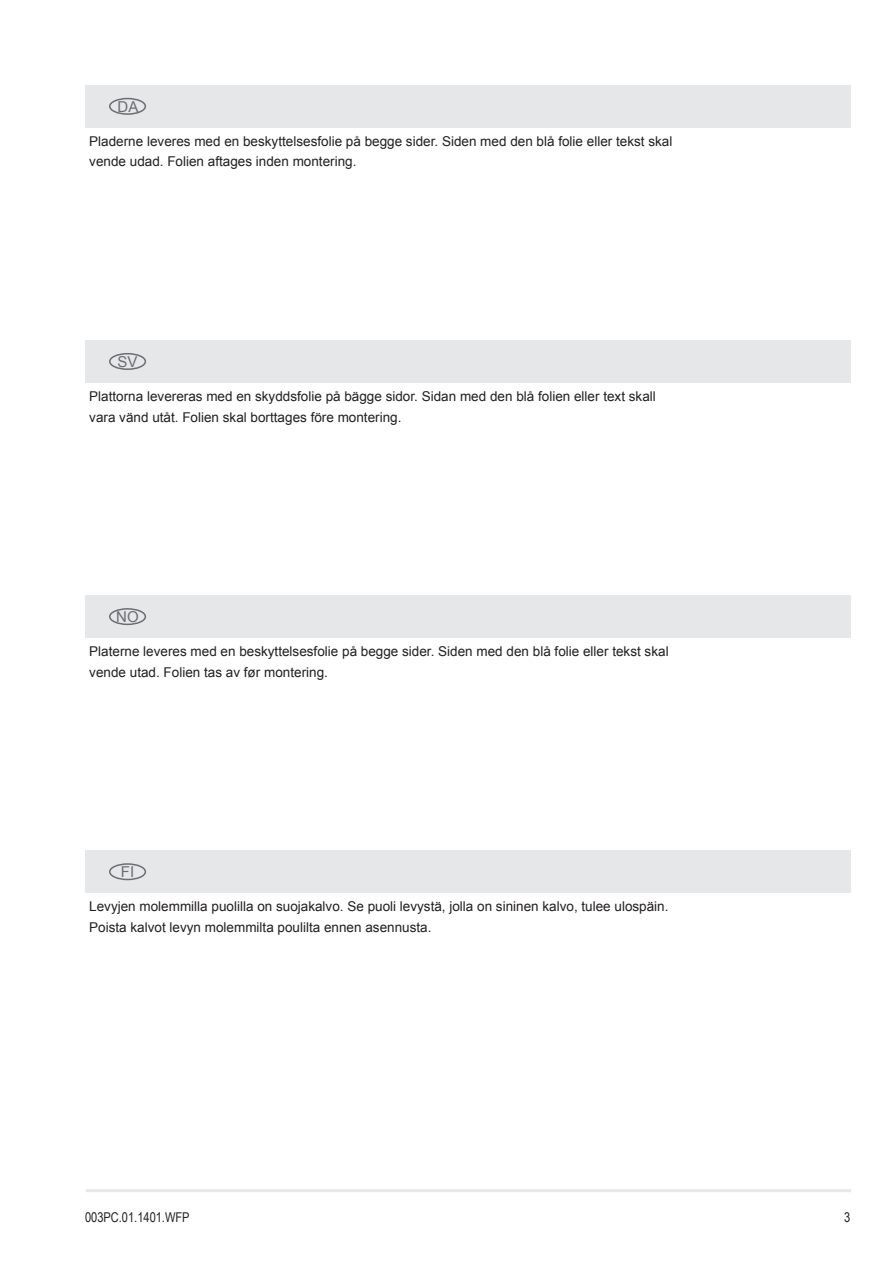
<style>
.page{position:relative;width:893px;height:1263px;background:#fff}
.page>*{position:absolute;margin:0;border:0;box-sizing:border-box;transform-origin:0 0}
.t1{font:15px "Arial";color:#6c6d70}
.t2{font:13.5px/20.4px "Arial";color:#231f20}
.t3{font:13.5px "Arial Narrow";color:#231f20}
</style>
<div class="page">
<hr style="left:86px;top:1189px;width:765px;height:3px;background:#e6e7e9">
<div style="left:85px;top:340px;width:765px;height:43px;background:#e6e7e9"></div>
<div style="left:85px;top:85px;width:765px;height:43px;background:#e6e7e9"></div>
<div style="left:85px;top:595px;width:765px;height:43px;background:#e6e7e9"></div>
<div style="left:85px;top:850px;width:765px;height:43px;background:#e6e7e9"></div>
<div style="left:109px;top:98px;width:37px;height:17px;border:2px solid #6c6d70;border-radius:50%"></div>
<div style="left:109px;top:353px;width:37px;height:17px;border:2px solid #6c6d70;border-radius:50%"></div>
<div style="left:109px;top:608px;width:37px;height:17px;border:2px solid #6c6d70;border-radius:50%"></div>
<div style="left:109px;top:863px;width:37px;height:17px;border:2px solid #6c6d70;border-radius:50%"></div>
<p class="t1" style="left:118px;top:97px;width:22px">DA</p>
<p class="t2" style="left:89px;top:131px;width:585px">Pladerne leveres med en beskyttelsesfolie på begge sider. Siden med den blå folie eller tekst skal vende udad. Folien aftages inden montering.</p>
<p class="t1" style="left:118px;top:352px;width:22px">SV</p>
<p class="t2" style="left:89px;top:386px;width:568px">Plattorna levereras med en skyddsfolie på bägge sidor. Sidan med den blå folien eller text skall vara vänd utåt. Folien skal borttages före montering.</p>
<p class="t1" style="left:116px;top:607px;width:24px">NO</p>
<p class="t2" style="left:89px;top:641px;width:581px">Platerne leveres med en beskyttelsesfolie på begge sider. Siden med den blå folie eller tekst skal vende utad. Folien tas av før montering.</p>
<p class="t1" style="left:121px;top:862px;width:15px">FI</p>
<p class="t2" style="left:89px;top:896px;width:581px">Levyjen molemmilla puolilla on suojakalvo. Se puoli levystä, jolla on sininen kalvo, tulee ulospäin.<br>Poista kalvot levyn molemmilta poulilta ennen asennusta.</p>
<p class="t3" style="left:85px;top:1207px;width:106px">003PC.01.1401.WFP</p>
<p class="t3" style="left:844px;top:1207px;width:8px">3</p>
</div>
